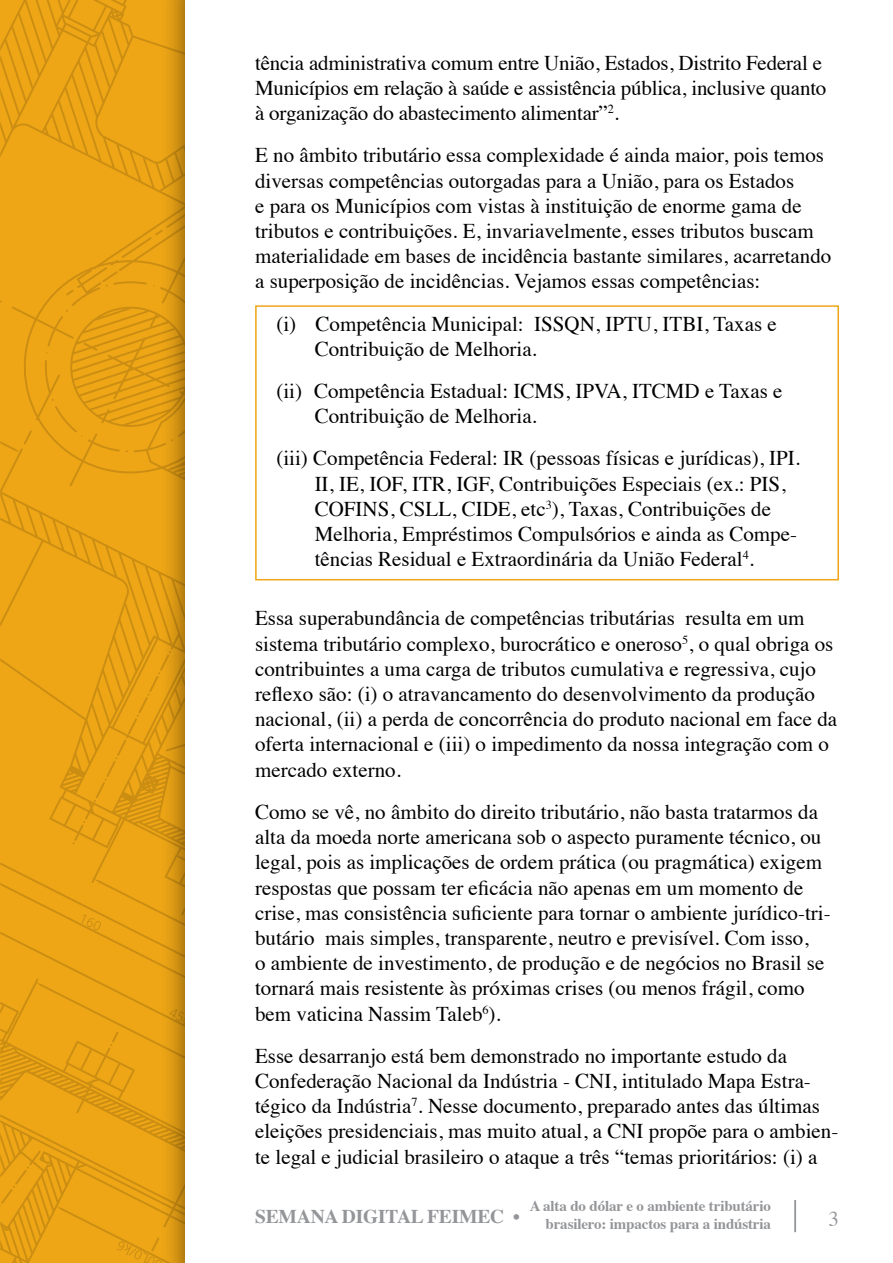
<style>
.page{position:relative;width:893px;height:1263px;background:#fff}
.page>*{position:absolute;margin:0;border:0;box-sizing:border-box;transform-origin:0 0}
.t1{font:21px/25.2px "Times";color:#000}
.t2{font:21px "Times";color:#939598}
.t3{font:700 19.5px "Times";letter-spacing:-.01em;color:#939598}
.t4{font:700 15px/18px "Times";letter-spacing:-.01em;color:#939598;text-align:right}
</style>
<div class="page">
<svg style="left:0;top:0;width:159px;height:862px;fill:#eea616"></svg>
<svg style="left:102px;top:271px;width:45px;height:16px"></svg>
<svg style="left:122px;top:200px;width:37px;height:58px"></svg>
<svg style="left:66px;top:290px;width:8px;height:6px"></svg>
<svg style="left:0;top:862px;width:159px;height:401px;fill:#eea616"></svg>
<svg style="left:110px;top:1032px;width:8px;height:14px"></svg>
<div style="left:159px;top:0;width:734px;height:1263px;background:#000;opacity:.5"></div>
<div style="left:185px;top:0;width:708px;height:1263px;background:#fff"></div>
<hr style="left:794px;top:1200px;width:2px;height:32px;background:#939598">
<div style="left:255px;top:305px;width:584px;height:275px;border:2px solid #eea616"></div>
<p class="t1" style="left:255px;top:48px;width:573px">tência administrativa comum entre União, Estados, Distrito Federal e<br>Municípios em relação à saúde e assistência pública, inclusive quanto à organização do abastecimento alimentar”<sup>2</sup>.</p>
<p class="t1" style="left:255px;top:141px;width:578px">E no âmbito tributário essa complexidade é ainda maior, pois temos diversas competências outorgadas para a União, para os Estados<br>e para os Municípios com vistas à instituição de enorme gama de tributos e contribuições. E, invariavelmente, esses tributos buscam materialidade em bases de incidência bastante similares, acarretando a superposição de incidências. Vejamos essas competências:</p>
<p class="t1" style="left:315px;top:309px;width:464px;text-indent:-38px">(i) Competência Municipal: ISSQN, IPTU, ITBI, Taxas e<br>Contribuição de Melhoria.</p>
<p class="t1" style="left:315px;top:377px;width:469px;text-indent:-38px">(ii) Competência Estadual: ICMS, IPVA, ITCMD e Taxas e<br>Contribuição de Melhoria.</p>
<p class="t1" style="left:315px;top:444px;width:487px;text-indent:-38px">(iii) Competência Federal: IR (pessoas físicas e jurídicas), IPI.<br>II, IE, IOF, ITR, IGF, Contribuições Especiais (ex.: PIS, COFINS, CSLL, CIDE, etc<sup>3</sup>), Taxas, Contribuições de Melhoria, Empréstimos Compulsórios e ainda as Compe&shy;tências Residual e Extraordinária da União Federal<sup>4</sup>.</p>
<p class="t1" style="left:255px;top:604px;width:583px">Essa superabundância de competências tributárias resulta em um sistema tributário complexo, burocrático e oneroso<sup>5</sup>, o qual obriga os contribuintes a uma carga de tributos cumulativa e regressiva, cujo reflexo são: (i) o atravancamento do desenvolvimento da produção nacional, (ii) a perda de concorrência do produto nacional em face da oferta internacional e (iii) o impedimento da nossa integração com o mercado externo.</p>
<p class="t1" style="left:255px;top:797px;width:577px">Como se vê, no âmbito do direito tributário, não basta tratarmos da alta da moeda norte americana sob o aspecto puramente técnico, ou legal, pois as implicações de ordem prática (ou pragmática) exigem respostas que possam ter eficácia não apenas em um momento de crise, mas consistência suficiente para tornar o ambiente jurídico-tri&shy;butário mais simples, transparente, neutro e previsível. Com isso,<br>o ambiente de investimento, de produção e de negócios no Brasil se tornará mais resistente às próximas crises (ou menos frágil, como bem vaticina Nassim Taleb<sup>6</sup>).</p>
<p class="t1" style="left:255px;top:1041px;width:585px">Esse desarranjo está bem demonstrado no importante estudo da Confederação Nacional da Indústria - CNI, intitulado Mapa Estra&shy;tégico da Indústria<sup>7</sup>. Nesse documento, preparado antes das últimas eleições presidenciais, mas muito atual, a CNI propõe para o ambien&shy;te legal e judicial brasileiro o ataque a três “temas prioritários: (i) a</p>
<p class="t3" style="left:255px;top:1198px;width:266px">SEMANA DIGITAL FEIMEC •</p>
<p class="t4" style="left:530px;top:1195px;width:243px">A alta do dólar e o ambiente tributário brasilero: impactos para a indústria</p>
<p class="t2" style="left:829px;top:1199px;width:12px">3</p>
</div>
